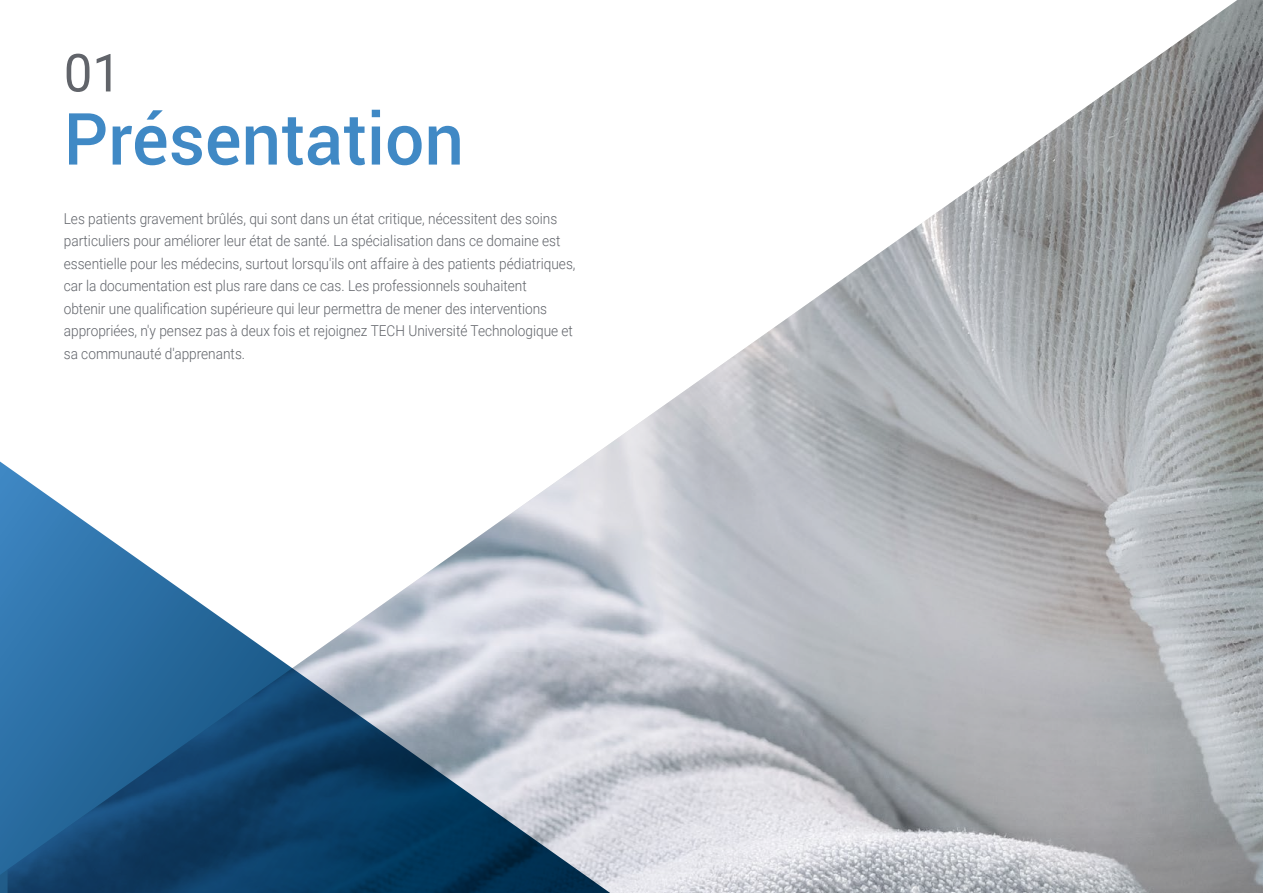
<style>
.page{position:relative;width:1263px;height:893px;background:#fff}
.page>*{position:absolute;margin:0;border:0;box-sizing:border-box;transform-origin:0 0}
.t1{font:500 72px "Roboto";color:#4089c5}
.t2{font:52.5px "Roboto";color:#61646a}
.t3{font:300 15px/22.5px "Roboto";color:#61646a;scale:.91 1}
</style>
<div class="page">
<img style="left:607px;top:0;width:656px;height:893px">
<svg style="left:0;top:446px;width:640px;height:447px"></svg>
<h2 class="t2" style="left:64px;top:36px;width:59px">01</h2>
<h1 class="t1" style="left:64px;top:88px;width:402px">Présentation</h1>
<p class="t3" style="left:64px;top:207px;width:564px">Les patients gravement brûlés, qui sont dans un état critique, nécessitent des soins particuliers pour améliorer leur état de santé. La spécialisation dans ce domaine est essentielle pour les médecins, surtout lorsqu'ils ont affaire à des patients pédiatriques, car la documentation est plus rare dans ce cas. Les professionnels souhaitent<br>obtenir une qualification supérieure qui leur permettra de mener des interventions appropriées, n'y pensez pas à deux fois et rejoignez TECH Université Technologique et sa communauté d'apprenants.</p>
</div>
